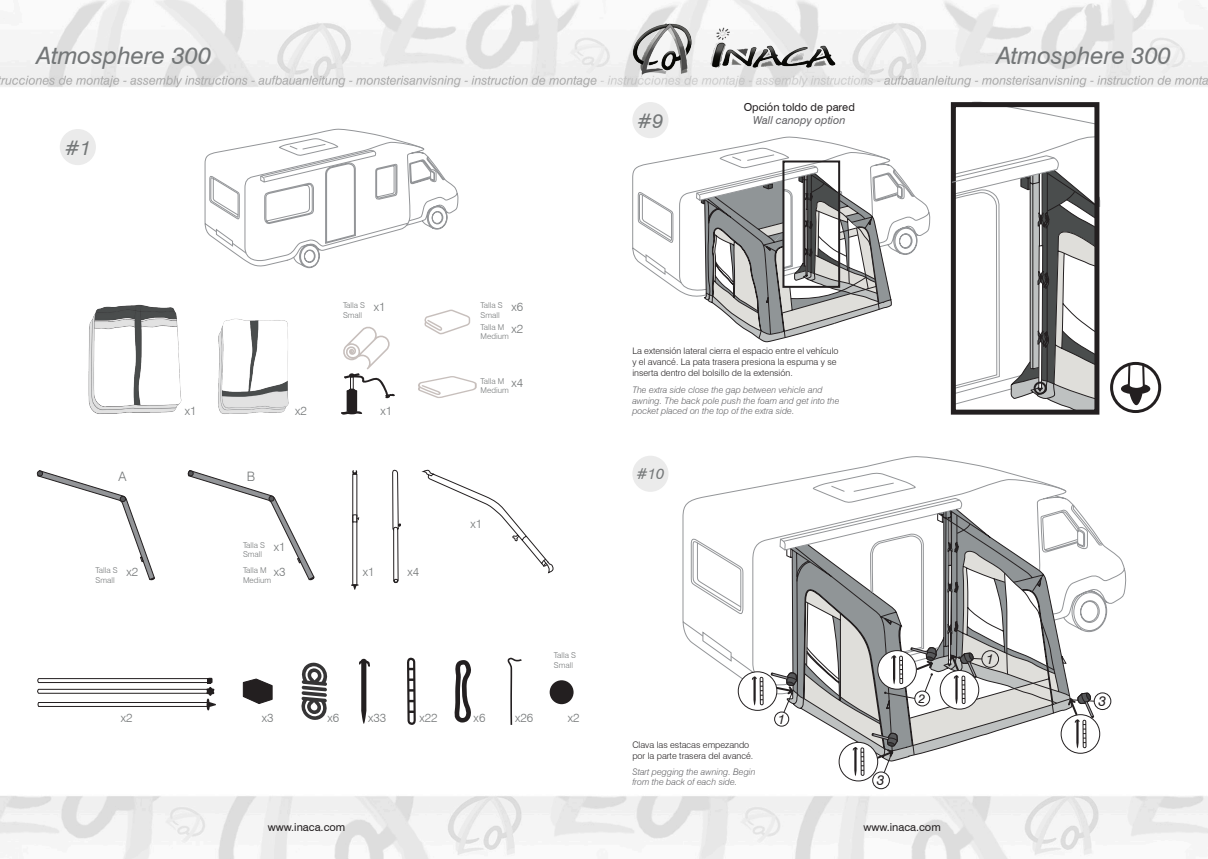
<style>
.page{position:relative;width:1208px;height:859px;background:#fff}
.page>*{position:absolute;margin:0;border:0;box-sizing:border-box;transform-origin:0 0}
.t1{font:italic 24px "Swiss 721 BT";color:#747778}
.t2{font:italic 20px "Swiss 721 BT";color:#747778}
.t3{font:italic 15px "Swiss 721 BT";color:#747778}
.t4{font:italic 14.1px "Swiss 721 BT";color:#231f20}
.t5{font:italic 13.5px "Swiss 721 BT";color:#231f20}
.t6{font:300 13px "Swiss 721 BT";color:#747778}
.t7{font:italic 12.5px "Swiss 721 BT";color:#231f20}
.t8{font:300 12px "Swiss 721 BT";color:#747778}
.t9{font:11px "Swiss 721 BT";color:#231f20}
.t10{font:italic 11px "Swiss 721 BT";color:#636366}
.t11{font:300 9px/10.8px "Swiss 721 BT";color:#231f20}
.t12{font:italic 300 9px/10.8px "Swiss 721 BT";color:#636366}
.t13{font:300 8px "Swiss 721 BT";color:#747778}
</style>
<div class="page">
<img style="left:0;top:0;width:1208px;height:859px">
<img style="left:613px;top:15px;width:25px;height:75px">
<svg style="left:209px;top:0;width:236px;height:129px"></svg>
<svg style="left:204px;top:129px;width:255px;height:139px"></svg>
<div style="left:60px;top:129px;width:36px;height:36px;background:#ebebeb;border-radius:50%"></div>
<img style="left:67px;top:295px;width:131px;height:125px">
<img style="left:207px;top:317px;width:87px;height:100px">
<svg style="left:424px;top:310px;width:46px;height:24px"></svg>
<svg style="left:418px;top:376px;width:59px;height:22px"></svg>
<svg style="left:300px;top:662px;width:28px;height:58px"></svg>
<svg style="left:359px;top:659px;width:11px;height:65px"></svg>
<svg style="left:407px;top:658px;width:9px;height:67px"></svg>
<svg style="left:243px;top:678px;width:30px;height:26px"></svg>
<svg style="left:454px;top:660px;width:17px;height:62px"></svg>
<svg style="left:507px;top:658px;width:14px;height:67px"></svg>
<div style="left:549px;top:680px;width:24px;height:24px;background:#231f20;border-radius:50%"></div>
<svg style="left:36px;top:469px;width:119px;height:112px"></svg>
<svg style="left:187px;top:469px;width:128px;height:112px"></svg>
<svg style="left:36px;top:678px;width:180px;height:32px"></svg>
<div style="left:632px;top:456px;width:36px;height:36px;background:#ebebeb;border-radius:50%"></div>
<div style="left:632px;top:102px;width:36px;height:36px;background:#ebebeb;border-radius:50%"></div>
<svg style="left:1120px;top:200px;width:31px;height:206px"></svg>
<div style="left:1110px;top:362px;width:51px;height:51px;border:3px solid #231f20;border-radius:50%"></div>
<svg style="left:340px;top:326px;width:55px;height:89px"></svg>
<svg style="left:392px;top:470px;width:9px;height:238px"></svg>
<svg style="left:423px;top:470px;width:130px;height:103px"></svg>
<svg style="left:632px;top:137px;width:6px;height:162px"></svg>
<svg style="left:1100px;top:456px;width:26px;height:241px"></svg>
<svg style="left:930px;top:777px;width:140px;height:33px"></svg>
<svg style="left:839px;top:742px;width:38px;height:39px"></svg>
<div style="left:838px;top:742px;width:40px;height:39px;border:1px solid #231f20;border-radius:50%"></div>
<div style="left:872px;top:772px;width:17px;height:17px;border:1px solid #231f20;border-radius:50%"></div>
<div style="left:1093px;top:692px;width:18px;height:18px;border:1px solid #231f20;border-radius:50%"></div>
<svg style="left:638px;top:0;width:462px;height:777px"></svg>
<svg style="left:351px;top:470px;width:8px;height:120px"></svg>
<h1 class="t1" style="left:37px;top:40px;width:176px">Atmosphere 300</h1>
<h1 class="t1" style="left:996px;top:40px;width:176px">Atmosphere 300</h1>
<p class="t2" style="left:65px;top:135px;width:28px">#1</p>
<p class="t2" style="left:637px;top:108px;width:28px">#9</p>
<p class="t9" style="left:743px;top:100px;width:113px">Opción toldo de pared</p>
<p class="t10" style="left:753px;top:113px;width:94px">Wall canopy option</p>
<p class="t8" style="left:185px;top:403px;width:13px">x1</p>
<p class="t13" style="left:343px;top:300px;width:24px">Talla S</p>
<p class="t13" style="left:343px;top:310px;width:21px">Small</p>
<p class="t13" style="left:480px;top:300px;width:24px">Talla S</p>
<p class="t13" style="left:480px;top:310px;width:21px">Small</p>
<p class="t8" style="left:374px;top:299px;width:13px">x1</p>
<p class="t8" style="left:511px;top:299px;width:13px">x6</p>
<p class="t13" style="left:480px;top:322px;width:25px">Talla M</p>
<p class="t13" style="left:480px;top:332px;width:30px">Medium</p>
<p class="t13" style="left:480px;top:376px;width:25px">Talla M</p>
<p class="t13" style="left:480px;top:385px;width:30px">Medium</p>
<p class="t8" style="left:511px;top:321px;width:13px">x2</p>
<p class="t8" style="left:511px;top:375px;width:13px">x4</p>
<p class="t8" style="left:295px;top:403px;width:13px">x2</p>
<p class="t8" style="left:380px;top:403px;width:13px">x1</p>
<p class="t11" style="left:632px;top:346px;width:208px">La extensión lateral cierra el espacio entre el vehículo y el avancé. La pata trasera presiona la espuma y se inserta dentro del bolsillo de la extensión.</p>
<p class="t12" style="left:632px;top:384px;width:209px">The extra side close the gap between vehicle and awning. The back pole push the foam and get into the pocket placed on the top of the extra side.</p>
<p class="t6" style="left:119px;top:468px;width:10px">A</p>
<p class="t6" style="left:247px;top:468px;width:10px">B</p>
<p class="t3" style="left:636px;top:465px;width:30px">#10</p>
<p class="t13" style="left:243px;top:540px;width:24px">Talla S</p>
<p class="t13" style="left:243px;top:550px;width:21px">Small</p>
<p class="t8" style="left:274px;top:539px;width:13px">x1</p>
<p class="t8" style="left:470px;top:517px;width:13px">x1</p>
<p class="t13" style="left:96px;top:565px;width:24px">Talla S</p>
<p class="t13" style="left:96px;top:575px;width:21px">Small</p>
<p class="t8" style="left:127px;top:564px;width:13px">x2</p>
<p class="t13" style="left:243px;top:565px;width:25px">Talla M</p>
<p class="t13" style="left:243px;top:575px;width:30px">Medium</p>
<p class="t8" style="left:274px;top:564px;width:13px">x3</p>
<p class="t8" style="left:363px;top:564px;width:13px">x1</p>
<p class="t8" style="left:407px;top:564px;width:13px">x4</p>
<p class="t13" style="left:554px;top:651px;width:24px">Talla S</p>
<p class="t13" style="left:554px;top:660px;width:21px">Small</p>
<h3 class="t4" style="left:986px;top:650px;width:9px">1</h3>
<h3 class="t7" style="left:918px;top:690px;width:8px">2</h3>
<h3 class="t4" style="left:1098px;top:692px;width:9px">3</h3>
<p class="t8" style="left:121px;top:710px;width:13px">x2</p>
<p class="t8" style="left:262px;top:710px;width:13px">x3</p>
<p class="t8" style="left:327px;top:710px;width:13px">x6</p>
<p class="t8" style="left:368px;top:710px;width:20px">x33</p>
<p class="t8" style="left:419px;top:710px;width:20px">x22</p>
<p class="t8" style="left:473px;top:710px;width:13px">x6</p>
<p class="t8" style="left:515px;top:710px;width:20px">x26</p>
<p class="t8" style="left:568px;top:710px;width:13px">x2</p>
<h3 class="t5" style="left:777px;top:711px;width:9px">1</h3>
<p class="t11" style="left:632px;top:739px;width:118px">Clava las estacas empezando</p>
<p class="t11" style="left:632px;top:750px;width:122px">por la parte trasera del avancé.</p>
<p class="t12" style="left:632px;top:766px;width:125px">Start pegging the awning. Begin</p>
<p class="t12" style="left:632px;top:777px;width:106px">from the back of each side.</p>
<h3 class="t4" style="left:877px;top:771px;width:9px">3</h3>
<p class="t9" style="left:268px;top:820px;width:79px">www.inaca.com</p>
<p class="t9" style="left:863px;top:820px;width:79px">www.inaca.com</p>
</div>
